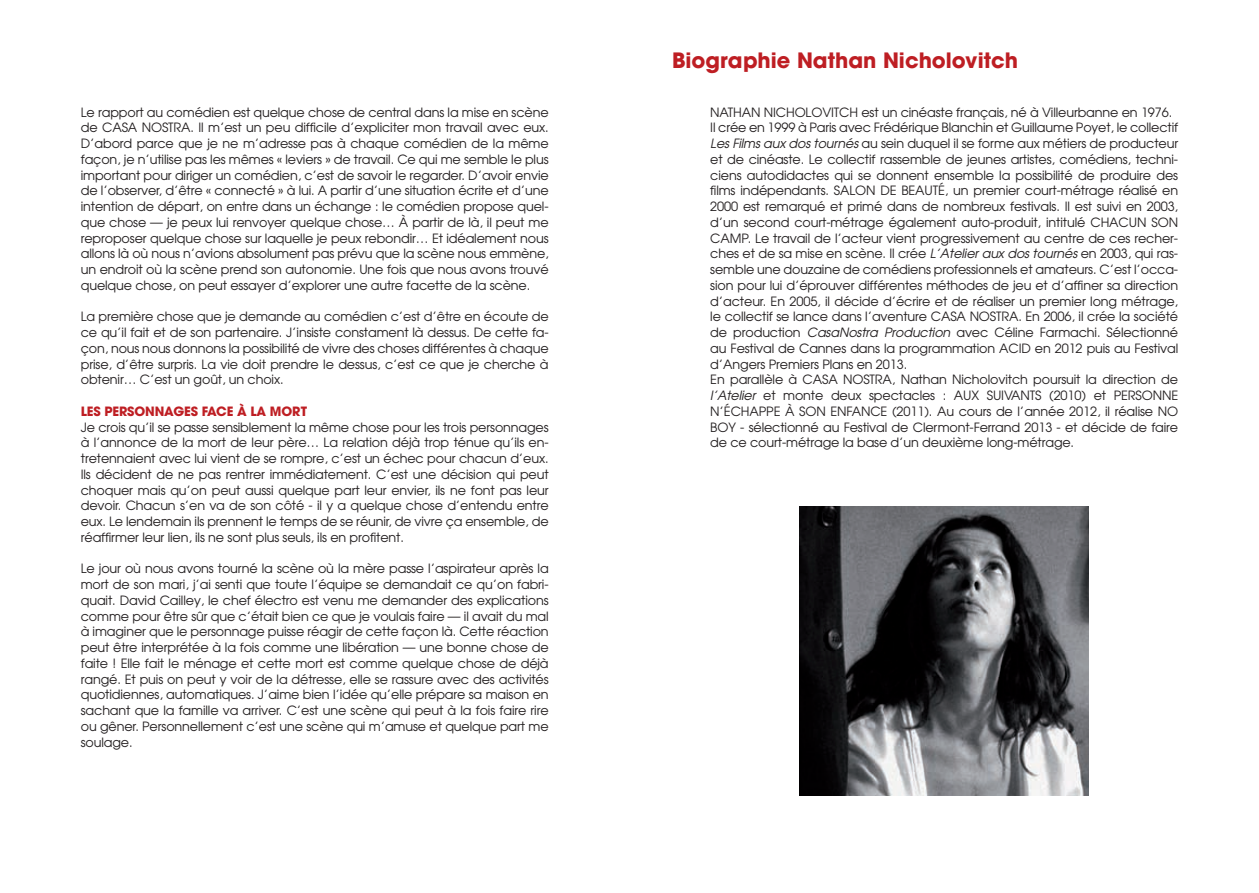
<style>
.page{position:relative;width:1259px;height:893px;background:#fff}
.page>*{position:absolute;margin:0;border:0;box-sizing:border-box;transform-origin:0 0}
.t1{font:700 21px "Avant Garde";color:#be1e23}
.t2{font:12.75px/15.8px "Avant Garde";letter-spacing:-.01em;color:#231f20;text-align:justify}
.t3{font:700 12.75px "Avant Garde";letter-spacing:-.01em;color:#be1e23}
.s1{font-style:italic}
</style>
<div class="page">
<img style="left:799px;top:506px;width:290px;height:289px">
<p class="t2" style="left:81px;top:104px;width:469px">Le rapport au comédien est quelque chose de central dans la mise en scène de Casa Nostra. Il m’est un peu difficile d’expliciter mon travail avec eux.<br>D’abord parce que je ne m’adresse pas à chaque comédien de la même façon, je n’utilise pas les mêmes « leviers » de travail. Ce qui me semble le plus important pour diriger un comédien, c’est de savoir le regarder. D’avoir envie de l’observer, d’être « connecté » à lui. A partir d’une situation écrite et d’une intention de départ, on entre dans un échange : le comédien propose quel&shy;que chose — je peux lui renvoyer quelque chose… À partir de là, il peut me reproposer quelque chose sur laquelle je peux rebondir… Et idéalement nous allons là où nous n’avions absolument pas prévu que la scène nous emmène, un endroit où la scène prend son autonomie. Une fois que nous avons trouvé quelque chose, on peut essayer d’explorer une autre facette de la scène.</p>
<p class="t2" style="left:81px;top:309px;width:469px">La première chose que je demande au comédien c’est d’être en écoute de ce qu’il fait et de son partenaire. J’insiste constament là dessus. De cette fa&shy;çon, nous nous donnons la possibilité de vivre des choses différentes à chaque prise, d’être surpris. La vie doit prendre le dessus, c’est ce que je cherche à obtenir… C’est un goût, un choix.</p>
<p class="t3" style="left:81px;top:403px;width:8px">LES</p>
<p class="t3" style="left:104px;top:403px;width:9px">PERS</p>
<p class="t3" style="left:134px;top:403px;width:48px">ONNAGES</p>
<p class="t3" style="left:202px;top:403px;width:107px">FACE À LA MORT</p>
<p class="t2" style="left:81px;top:419px;width:469px">Je crois qu’il se passe sensiblement la même chose pour les trois personnages à l’annonce de la mort de leur père… La relation déjà trop ténue qu’ils en&shy;tretennaient avec lui vient de se rompre, c’est un échec pour chacun d’eux.<br>Ils décident de ne pas rentrer immédiatement. C’est une décision qui peut choquer mais qu’on peut aussi quelque part leur envier, ils ne font pas leur devoir. Chacun s’en va de son côté - il y a quelque chose d’entendu entre eux. Le lendemain ils prennent le temps de se réunir, de vivre ça ensemble, de réaffirmer leur lien, ils ne sont plus seuls, ils en profitent.</p>
<p class="t2" style="left:81px;top:561px;width:469px">Le jour où nous avons tourné la scène où la mère passe l’aspirateur après la mort de son mari, j’ai senti que toute l’équipe se demandait ce qu’on fabri&shy;quait. David Cailley, le chef électro est venu me demander des explications comme pour être sûr que c’était bien ce que je voulais faire — il avait du mal à imaginer que le personnage puisse réagir de cette façon là. Cette réaction peut être interprétée à la fois comme une libération — une bonne chose de faite ! Elle fait le ménage et cette mort est comme quelque chose de déjà rangé. Et puis on peut y voir de la détresse, elle se rassure avec des activités quotidiennes, automatiques. J’aime bien l’idée qu’elle prépare sa maison en sachant que la famille va arriver. C’est une scène qui peut à la fois faire rire ou gêner. Personnellement c’est une scène qui m’amuse et quelque part me soulage.</p>
<h1 class="t1" style="left:672px;top:46px;width:347px">BIOGRAPHIE NATHAN NICHOLOVITCH</h1>
<p class="t2" style="left:710px;top:104px;width:469px;text-align:left;text-indent:112px">VITCH est un cinéaste français, né à Villeurbanne en 1976.<br>Il crée en 1999 à Paris avec Frédérique Blanchin et Guillaume Poyet, le collectif <span class="s1">Les Films aux dos tournés</span> au sein duquel il se forme aux métiers de producteur et de cinéaste. Le collectif rassemble de jeunes artistes, comédiens, techni&shy;ciens autodidactes qui se donnent ensemble la possibilité de produire des films indépendants. SALO</p>
<p class="t2" style="left:710px;top:104px;width:86px">NATHAN NICHOLO</p>
<p class="t2" style="left:710px;top:183px;width:469px;text-indent:222px">TÉ, un premier court-métrage réalisé en 2000 est remarqué et primé dans de nombreux festivals. Il est suivi en 2003, d’un second court-métrage également auto-produit, intitulé CHACUN SON CAMP. Le travail de l’acteur vient progressivement au centre de ces recher&shy;ches et de sa mise en scène. Il crée <span class="s1">L’Atelier aux dos tournés</span> en 2003, qui ras&shy;semble une douzaine de comédiens professionnels et amateurs. C’est l’occa&shy;sion pour lui d’éprouver différentes méthodes de jeu et d’affiner sa direction d’acteur. En 2005, il décide d’écrire et de réaliser un premier long métrage, le collectif se lance dans l’aventure CASA</p>
<p class="t2" style="left:866px;top:183px;width:51px">N DE BEAU</p>
<p class="t2" style="left:710px;top:309px;width:469px;text-align:left;text-indent:259px">NOSTRA. En 2006, il crée la société de production <span class="s1">CasaNostra Production</span> avec Céline Farmachi. Sélectionné au Festival de Cannes dans la programmation ACID en 2012 puis au Festival d’Angers Premiers Plans en 2013.<br>En parallèle à CASA</p>
<p class="t2" style="left:710px;top:372px;width:469px;text-indent:133px">NOSTRA, Nathan Nicholovitch poursuit la direction de <span class="s1">l’Atelier</span> et monte deux spectacles : AUX SUIVANTS (2010) et PERSO</p>
<p class="t2" style="left:710px;top:387px;width:469px;text-align:left;text-indent:442px">NNE N’éCHAPPE à SON ENFANCE (2011). Au cours de l’année 2012, il réalise NO BOY - sélectionné au Festival de Clermont-Ferrand 2013 - et décide de faire de ce court-métrage la base d’un deuxième long-métrage.</p>
</div>
